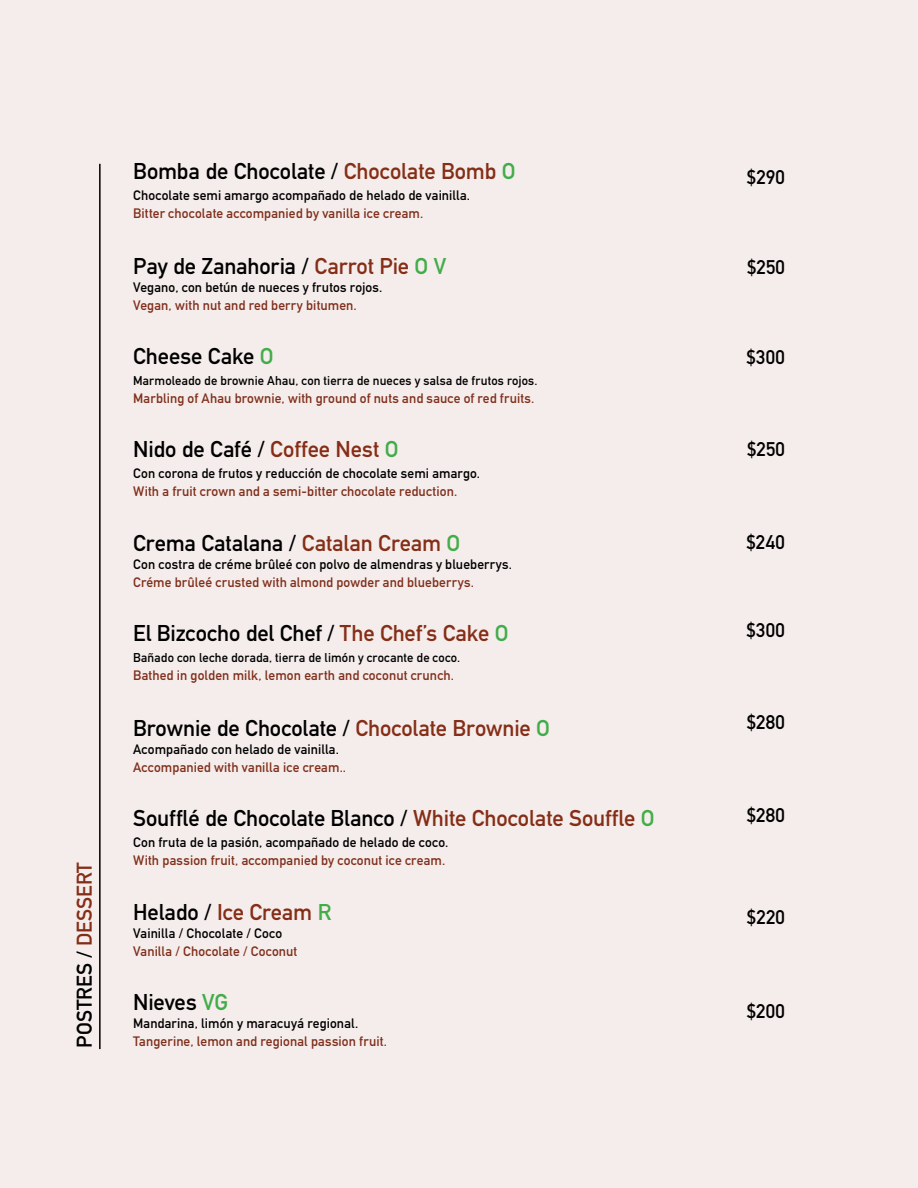
<style>
.page{position:relative;width:918px;height:1188px;background:#f5edeb}
.page>*{position:absolute;margin:0;border:0;box-sizing:border-box;transform-origin:0 0}
.t1{font:700 22.5px "DIN Alternate";letter-spacing:-.005em;color:#000}
.t2{font:700 22.5px "DIN Alternate";color:#852e17}
.t3{font:700 21px "DIN Alternate";color:#000}
.t4{font:700 19.5px "DIN Alternate";letter-spacing:.01em;color:#000}
.t5{font:700 13.5px "DIN Alternate";letter-spacing:.01em;color:#802f1c}
.t6{font:700 13.5px "DIN Alternate";letter-spacing:.01em;color:#000}
.t7{font:700 12.6px "DIN Alternate";letter-spacing:.015em;color:#000}
.s1{color:#852e17}
.s2{color:#41ad49}
.s3{color:#000}
</style>
<div class="page">
<hr style="left:99px;top:164px;width:2px;height:885px;background:#000">
<h2 class="t3" style="left:75px;top:1048px;width:187px;rotate:-90deg">POSTRES / <span class="s1">DESSERT</span></h2>
<h1 class="t1" style="left:133px;top:161px;width:384px">Bomba de Chocolate / <span class="s1">Chocolate Bomb</span> <span class="s2">O</span></h1>
<p class="t6" style="left:133px;top:189px;width:338px">Chocolate semi amargo acompañado de helado de vainilla.</p>
<p class="t5" style="left:133px;top:207px;width:292px">Bitter chocolate accompanied by vanilla ice cream.</p>
<h1 class="t1" style="left:133px;top:256px;width:315px">Pay de Zanahoria / <span class="s1">Carrot Pie</span> <span class="s2">O V</span></h1>
<p class="t6" style="left:133px;top:281px;width:251px">Vegano, con betún de nueces y frutos rojos.</p>
<p class="t5" style="left:133px;top:299px;width:225px">Vegan, with nut and red berry bitumen.</p>
<h1 class="t1" style="left:133px;top:346px;width:142px">Cheese Cake <span class="s2">O</span></h1>
<p class="t7" style="left:133px;top:375px;width:406px">Marmoleado de brownie Ahau, con tierra de nueces y salsa de frutos rojos.</p>
<p class="t5" style="left:133px;top:392px;width:403px">Marbling of Ahau brownie, with ground of nuts and sauce of red fruits.</p>
<h1 class="t1" style="left:133px;top:439px;width:267px">Nido de Café / <span class="s1">Coffee Nest</span> <span class="s2">O</span></h1>
<p class="t6" style="left:133px;top:467px;width:348px">Con corona de frutos y reducción de chocolate semi amargo.</p>
<p class="t5" style="left:133px;top:485px;width:326px">With a fruit crown and a semi-bitter chocolate reduction.</p>
<h1 class="t1" style="left:133px;top:533px;width:329px">Crema Catalana / <span class="s1">Catalan Cream</span> <span class="s2">O</span></h1>
<p class="t6" style="left:133px;top:558px;width:380px">Con costra de créme brûleé con polvo de almendras y blueberrys.</p>
<p class="t5" style="left:133px;top:576px;width:342px">Créme brûleé crusted with almond powder and blueberrys.</p>
<h1 class="t1" style="left:133px;top:623px;width:377px">El Bizcocho del Chef / <span class="s1">The Chef’s Cake</span> <span class="s2">O</span></h1>
<p class="t7" style="left:133px;top:652px;width:329px">Bañado con leche dorada, tierra de limón y crocante de coco.</p>
<p class="t5" style="left:133px;top:669px;width:323px">Bathed in golden milk, lemon earth and coconut crunch.</p>
<h1 class="t1" style="left:133px;top:718px;width:418px">Brownie de Chocolate / <span class="s1">Chocolate Brownie</span> <span class="s2">O</span></h1>
<p class="t6" style="left:133px;top:743px;width:207px">Acompañado con helado de vainilla.</p>
<p class="t5" style="left:133px;top:761px;width:214px">Accompanied with vanilla ice cream..</p>
<h1 class="t1" style="left:133px;top:808px;width:523px">Soufflé de Chocolate Blanco / <span class="s1">White Chocolate Souffle</span> <span class="s2">O</span></h1>
<p class="t6" style="left:133px;top:836px;width:317px">Con fruta de la pasión, acompañado de helado de coco.</p>
<p class="t5" style="left:133px;top:854px;width:314px">With passion fruit, accompanied by coconut ice cream.</p>
<h1 class="t2" style="left:133px;top:902px;width:200px"><span class="s3">Helado /</span> Ice Cream <span class="s2">R</span></h1>
<p class="t6" style="left:133px;top:927px;width:150px">Vainilla / Chocolate / Coco</p>
<p class="t5" style="left:133px;top:945px;width:166px">Vanilla / Chocolate / Coconut</p>
<h1 class="t1" style="left:133px;top:992px;width:97px">Nieves <span class="s2">VG</span></h1>
<p class="t6" style="left:133px;top:1017px;width:227px">Mandarina, limón y maracuyá regional.</p>
<p class="t5" style="left:133px;top:1035px;width:255px">Tangerine, lemon and regional passion fruit.</p>
<h3 class="t4" style="left:747px;top:168px;width:40px">$290</h3>
<h3 class="t4" style="left:747px;top:259px;width:39px">$250</h3>
<h3 class="t4" style="left:746px;top:349px;width:40px">$300</h3>
<h3 class="t4" style="left:747px;top:440px;width:39px">$250</h3>
<h3 class="t4" style="left:746px;top:534px;width:40px">$240</h3>
<h3 class="t4" style="left:746px;top:622px;width:40px">$300</h3>
<h3 class="t4" style="left:747px;top:713px;width:40px">$280</h3>
<h3 class="t4" style="left:747px;top:807px;width:40px">$280</h3>
<h3 class="t4" style="left:747px;top:909px;width:40px">$220</h3>
<h3 class="t4" style="left:747px;top:1002px;width:40px">$200</h3>
</div>
